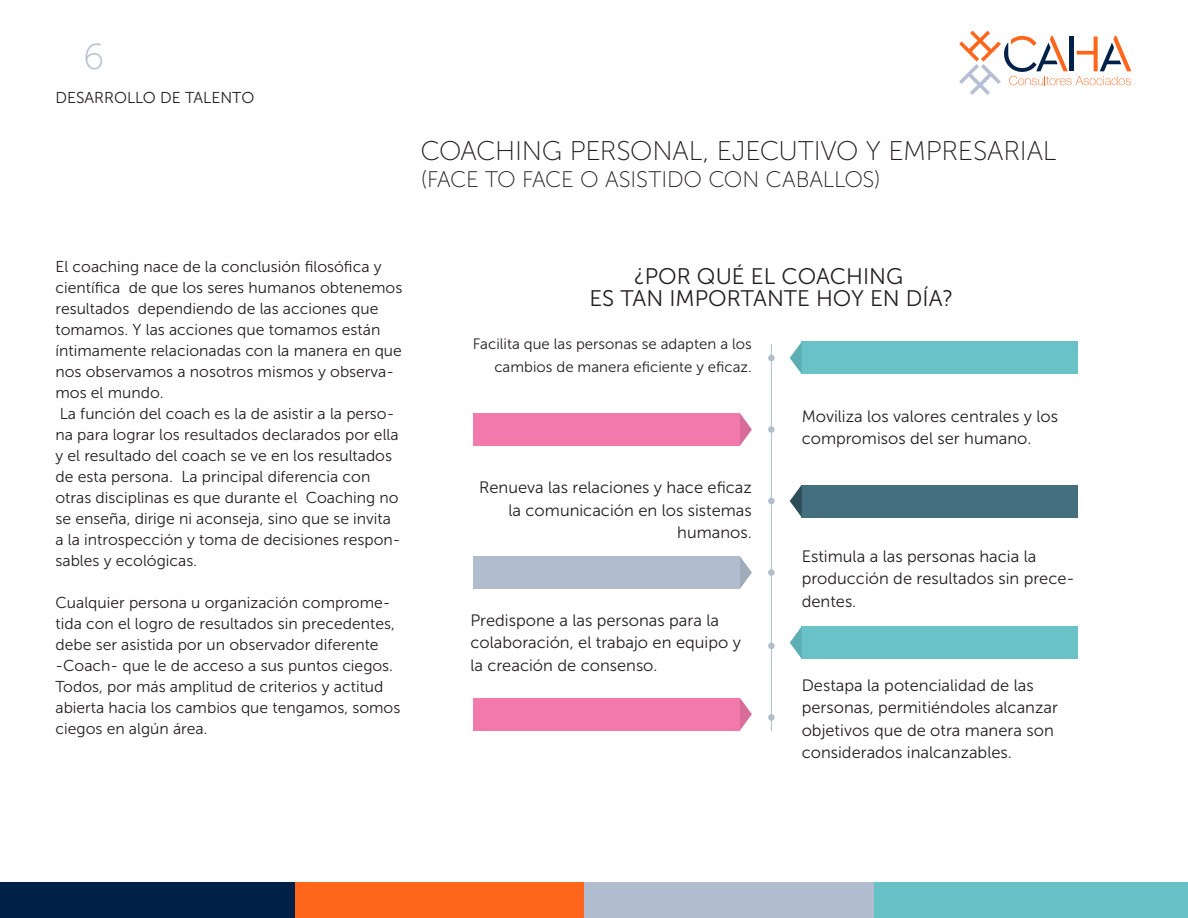
<style>
.page{position:relative;width:1188px;height:918px;background:#fff}
.page>*{position:absolute;margin:0;border:0;box-sizing:border-box;transform-origin:0 0}
.t1{font:36px "Museo Sans 100";color:#b6bfd3}
.t2{font:27px "Museo Sans 100";letter-spacing:-.01em;color:#231f20}
.t3{font:22.5px/22.5px "Museo Sans 300";color:#231f20;text-align:center}
.t4{font:22.5px "Museo Sans 100";letter-spacing:-.015em;color:#231f20}
.t5{font:16.5px/22.5px "Museo Sans 300";color:#231f20}
.t6{font:15.75px/21px "Museo Sans 300";color:#231f20}
.t7{font:15px/22.5px "Museo Sans 300";color:#231f20;text-align:right}
</style>
<div class="page">
<div style="left:0;top:882px;width:295px;height:36px;background:#022148"></div>
<div style="left:295px;top:882px;width:290px;height:36px;background:#ff661c"></div>
<div style="left:874px;top:882px;width:314px;height:36px;background:#67c1c6"></div>
<div style="left:585px;top:882px;width:289px;height:36px;background:#b1bdce"></div>
<svg style="left:959px;top:31px;width:172px;height:64px"></svg>
<hr style="left:771px;top:344px;width:1px;height:386px;background:#b1bdcd">
<div style="left:802px;top:342px;width:276px;height:32px;background:#68c2c7"></div>
<svg style="left:790px;top:342px;width:12px;height:32px"></svg>
<svg style="left:740px;top:413px;width:12px;height:33px"></svg>
<div style="left:474px;top:413px;width:266px;height:33px;background:#f179ab"></div>
<div style="left:802px;top:626px;width:276px;height:33px;background:#68c2c7"></div>
<svg style="left:790px;top:626px;width:12px;height:33px"></svg>
<svg style="left:740px;top:698px;width:12px;height:32px"></svg>
<div style="left:474px;top:698px;width:266px;height:32px;background:#f179ab"></div>
<svg style="left:740px;top:556px;width:12px;height:33px"></svg>
<div style="left:474px;top:556px;width:266px;height:33px;background:#b1bdcd"></div>
<div style="left:768px;top:355px;width:7px;height:6px;background:#b1bdcd;border-radius:50%"></div>
<div style="left:768px;top:426px;width:7px;height:7px;background:#b1bdcd;border-radius:50%"></div>
<div style="left:768px;top:498px;width:7px;height:6px;background:#b1bdcd;border-radius:50%"></div>
<div style="left:768px;top:643px;width:7px;height:6px;background:#b1bdcd;border-radius:50%"></div>
<div style="left:768px;top:714px;width:7px;height:7px;background:#b1bdcd;border-radius:50%"></div>
<div style="left:768px;top:569px;width:7px;height:7px;background:#b1bdcd;border-radius:50%"></div>
<div style="left:802px;top:485px;width:276px;height:32px;background:#446f7e"></div>
<svg style="left:790px;top:485px;width:12px;height:32px"></svg>
<h1 class="t1" style="left:83px;top:38px;width:23px">6</h1>
<p class="t6" style="left:56px;top:88px;width:200px">DESARROLLO DE TALENTO</p>
<h2 class="t2" style="left:420px;top:137px;width:638px">COACHING PERSONAL, EJECUTIVO Y EMPRESARIAL</h2>
<h3 class="t4" style="left:420px;top:167px;width:462px">(FACE TO FACE O ASISTIDO CON CABALLOS)</h3>
<p class="t6" style="left:56px;top:256px;width:348px">El coaching nace de la conclusión filosófica y científica de que los seres humanos obtenemos resultados dependiendo de las acciones que tomamos. Y las acciones que tomamos están íntimamente relacionadas con la manera en que nos observamos a nosotros mismos y observa&shy;mos el mundo.<br>La función del coach es la de asistir a la perso&shy;na para lograr los resultados declarados por ella y el resultado del coach se ve en los resultados de esta persona. La principal diferencia con otras disciplinas es que durante el Coaching no se enseña, dirige ni aconseja, sino que se invita a la introspección y toma de decisiones respon&shy;sables y ecológicas.</p>
<p class="t6" style="left:56px;top:592px;width:346px">Cualquier persona u organización comprome&shy;tida con el logro de resultados sin precedentes, debe ser asistida por un observador diferente -Coach- que le de acceso a sus puntos ciegos.<br>Todos, por más amplitud de criterios y actitud abierta hacia los cambios que tengamos, somos ciegos en algún área.</p>
<h3 class="t3" style="left:589px;top:265px;width:366px">¿POR QUÉ EL COACHING<br>ES TAN IMPORTANTE HOY EN DÍA?</h3>
<p class="t7" style="left:473px;top:333px;width:281px">Facilita que las personas se adapten a los cambios de manera eficiente y eficaz.</p>
<p class="t5" style="left:479px;top:477px;width:274px;text-align:right">Renueva las relaciones y hace eficaz la comunicación en los sistemas humanos.</p>
<p class="t5" style="left:470px;top:609px;width:272px">Predispone a las personas para la colaboración, el trabajo en equipo y la creación de consenso.</p>
<p class="t5" style="left:802px;top:405px;width:258px">Moviliza los valores centrales y los compromisos del ser humano.</p>
<p class="t5" style="left:802px;top:545px;width:274px">Estimula a las personas hacia la producción de resultados sin prece&shy;dentes.</p>
<p class="t5" style="left:802px;top:674px;width:258px">Destapa la potencialidad de las personas, permitiéndoles alcanzar objetivos que de otra manera son considerados inalcanzables.</p>
</div>
